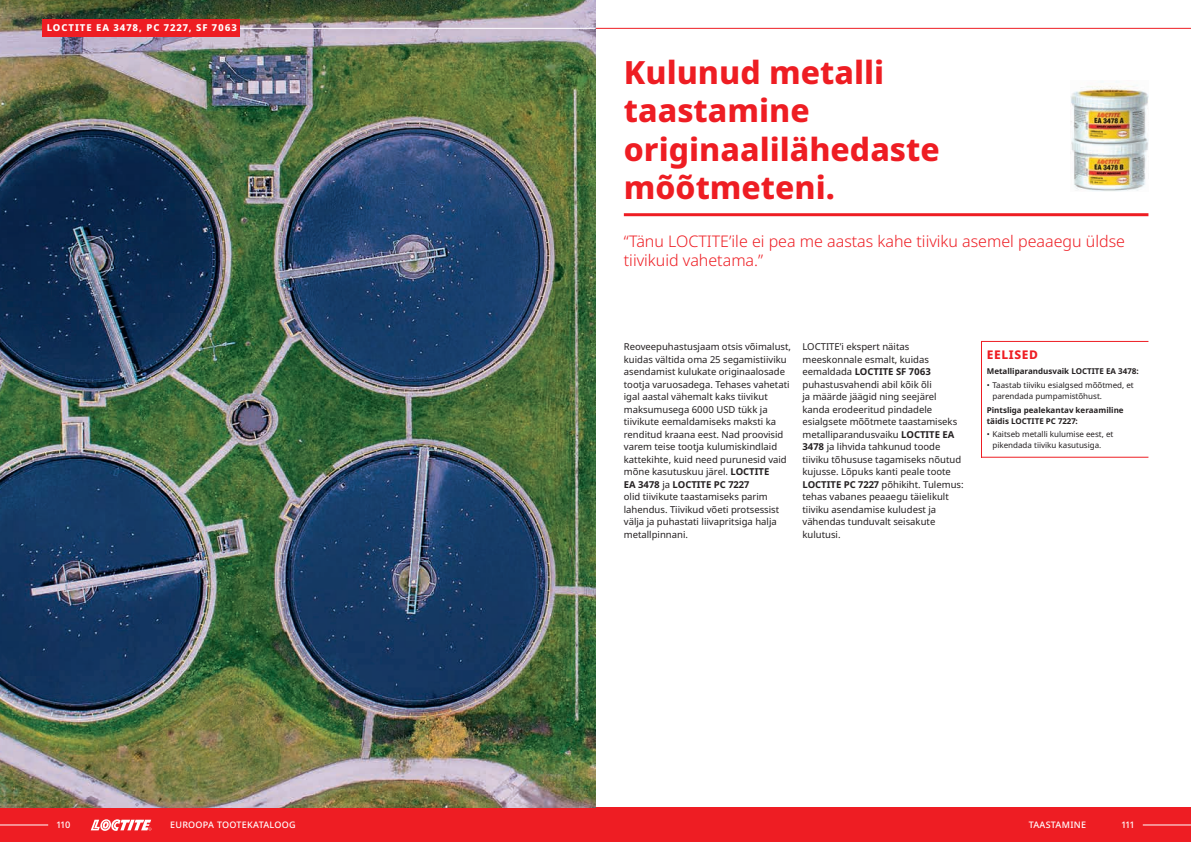
<style>
.page{position:relative;width:1191px;height:842px;background:#fff}
.page>*{position:absolute;margin:0;border:0;box-sizing:border-box;transform-origin:0 0}
.t1{font:800 32px/38.4px "Noto Sans";color:#ee1d23}
.t2{font:300 16px/19.2px "Noto Sans";color:#ee1d23}
.t3{font:800 12px "Noto Sans";letter-spacing:.05em;color:#ee1d23}
.t4{font:9.5px/12.5px "Noto Sans";color:#231f20}
.t5{font:800 9.5px "Noto Sans";letter-spacing:.1em;color:#fff}
.t6{font:500 9px "Noto Sans";letter-spacing:.03em;color:#fff}
.t7{font:8px/11px "Noto Sans";color:#231f20}
.t8{font:700 8px/11px "Noto Sans";color:#231f20}
.s1{font-weight:700}
</style>
<div class="page">
<div style="left:0;top:808px;width:1191px;height:34px;background:#ee1d23"></div>
<hr style="left:0;top:825px;width:48px;height:1px;background:#fff">
<hr style="left:1142px;top:825px;width:49px;height:1px;background:#fff">
<svg style="left:91px;top:819px;width:60px;height:12px"></svg>
<hr style="left:595px;top:28px;width:596px;height:1px;background:#ee1d23">
<img style="left:0;top:0;width:595px;height:808px">
<hr style="left:43px;top:28px;width:552px;height:1px;background:#fff">
<img style="left:1070px;top:81px;width:78px;height:110px">
<hr style="left:624px;top:213px;width:524px;height:3px;background:#ee1d23">
<hr style="left:981px;top:341px;width:167px;height:1px;background:#ee1d23">
<hr style="left:981px;top:457px;width:167px;height:1px;background:#ee1d23">
<div style="left:43px;top:20px;width:197px;height:17px;background:#ee1d23"></div>
<p class="t5" style="left:47px;top:21px;width:192px">LOCTITE EA 3478, PC 7227, SF 7063</p>
<h1 class="t1" style="left:624px;top:53px;width:317px">Kulunud metalli taastamine originaalilähedaste mõõtmeteni.</h1>
<h2 class="t2" style="left:624px;top:232px;width:502px">“Tänu LOCTITE’ile ei pea me aastas kahe tiiviku asemel peaaegu üldse tiivikuid vahetama.”</h2>
<p class="t4" style="left:624px;top:341px;width:169px">Reoveepuhastusjaam otsis võimalust, kuidas vältida oma 25 segamistiiviku asendamist kulukate originaalosade tootja varuosadega. Tehases vahetati igal aastal vähemalt kaks tiivikut maksumusega 6000 USD tükk ja tiivikute eemaldamiseks maksti ka renditud kraana eest. Nad proovisid varem teise tootja kulumiskindlaid kattekihte, kuid need purunesid vaid mõne kasutuskuu järel. <span class="s1">LOCTITE<br>EA 3478</span> ja <span class="s1">LOCTITE PC 7227<br></span>olid tiivikute taastamiseks parim lahendus. Tiivikud võeti protsessist välja ja puhastati liivapritsiga halja metallpinnani.</p>
<p class="t4" style="left:802px;top:341px;width:163px">LOCTITE’i ekspert näitas meeskonnale esmalt, kuidas eemaldada <span class="s1">LOCTITE SF 7063 </span>puhastusvahendi abil kõik õli<br>ja määrde jäägid ning seejärel kanda erodeeritud pindadele esialgsete mõõtmete taastamiseks metalliparandusvaiku <span class="s1">LOCTITE EA<br>3478</span> ja lihvida tahkunud toode tiiviku tõhususe tagamiseks nõutud kujusse. Lõpuks kanti peale toote<br><span class="s1">LOCTITE PC 7227</span> põhikiht. Tulemus: tehas vabanes peaaegu täielikult tiiviku asendamise kuludest ja vähendas tunduvalt seisakute kulutusi.</p>
<p class="t3" style="left:986px;top:346px;width:53px">EELISED</p>
<p class="t8" style="left:986px;top:366px;width:153px">Metalliparandusvaik LOCTITE EA 3478:</p>
<p class="t7" style="left:992px;top:380px;width:143px;text-indent:-6px">• Taastab tiiviku esialgsed mõõtmed, et parendada pumpamistõhust.</p>
<p class="t8" style="left:986px;top:404px;width:138px">Pintsliga pealekantav keraamiline täidis LOCTITE PC 7227:</p>
<p class="t7" style="left:992px;top:429px;width:122px;text-indent:-6px">• Kaitseb metalli kulumise eest, et pikendada tiiviku kasutusiga.</p>
<p class="t6" style="left:57px;top:819px;width:15px">110</p>
<p class="t6" style="left:1121px;top:819px;width:14px">111</p>
<p class="t6" style="left:170px;top:819px;width:127px">EUROOPA TOOTEKATALOOG</p>
<p class="t6" style="left:1028px;top:819px;width:59px">TAASTAMINE</p>
</div>
